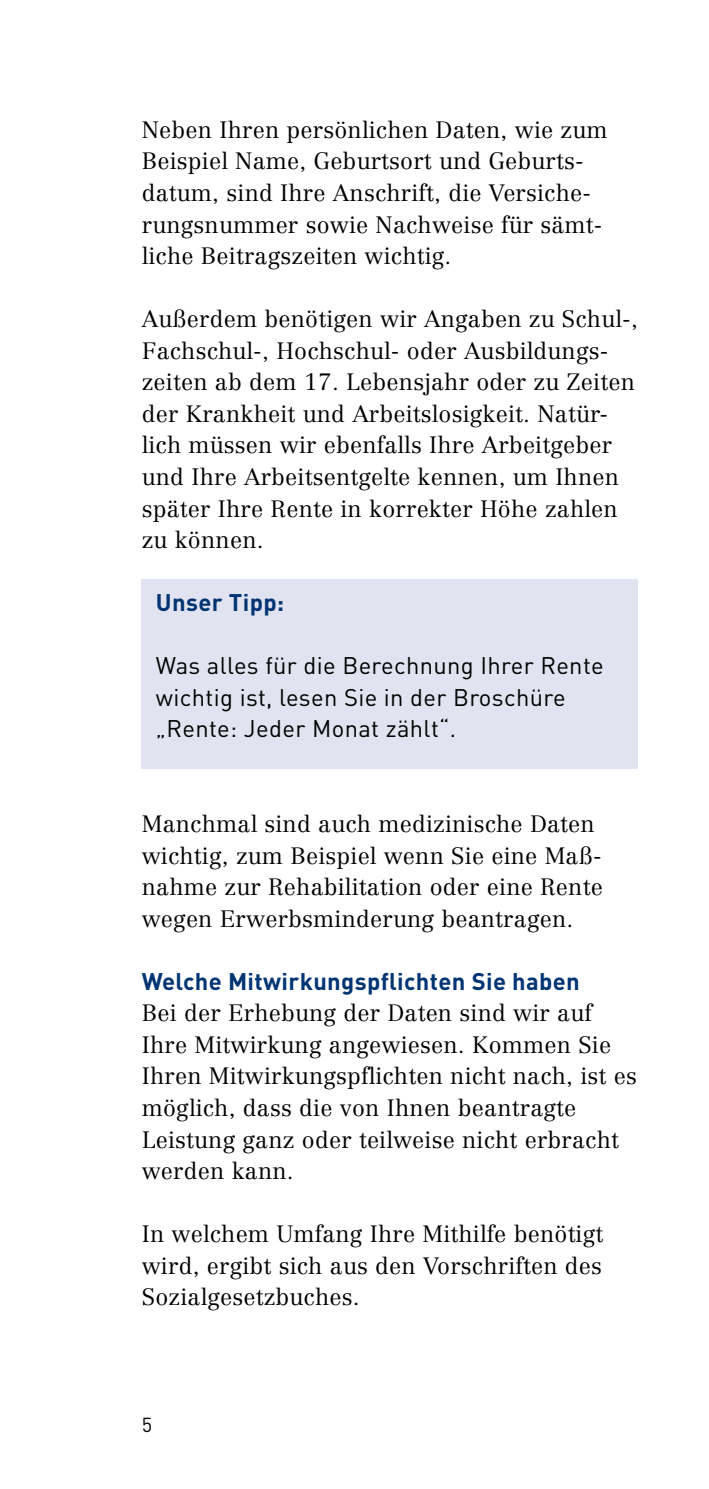
<style>
.page{position:relative;width:709px;height:1489px;background:#fff}
.page>*{position:absolute;margin:0;border:0;box-sizing:border-box;transform-origin:0 0}
.t1{font:23.75px/31.5px "DIN";letter-spacing:.015em;color:#000}
.t2{font:700 23.75px "DIN";letter-spacing:.015em;color:#003472}
.t3{font:300 23.25px/31.5px "Centennial";letter-spacing:.01em;color:#000}
.t4{font:20px "DIN";color:#000}
</style>
<div class="page">
<div style="left:142px;top:579px;width:496px;height:190px;background:#e2e3f0"></div>
<p class="t3" style="left:142px;top:114px;width:467px">Neben Ihren persönlichen Daten, wie zum Beispiel Name, Geburtsort und Geburts&shy;datum, sind Ihre Anschrift, die Versiche&shy;rungsnummer sowie Nachweise für sämt&shy;liche Beitragszeiten wichtig.</p>
<p class="t3" style="left:142px;top:303px;width:497px">Außerdem benötigen wir Angaben zu Schul-, Fachschul-, Hochschul- oder Ausbildungs&shy;zeiten ab dem 17. Lebensjahr oder zu Zeiten der Krankheit und Arbeitslosig keit. Natür&shy;lich müssen wir ebenfalls Ihre Arbeitgeber und Ihre Arbeitsent gelte kennen, um Ihnen später Ihre Rente in korrekter Höhe zahlen zu können.</p>
<h3 class="t2" style="left:156px;top:587px;width:130px">Unser Tipp:</h3>
<p class="t1" style="left:156px;top:649px;width:449px">Was alles für die Berechnung Ihrer Rente wichtig ist, lesen Sie in der Broschüre „Rente: Jeder Monat zählt“.</p>
<p class="t3" style="left:142px;top:808px;width:462px">Manchmal sind auch medizi nische Daten wichtig, zum Beispiel wenn Sie eine Maß&shy;nahme zur Rehabilitation oder eine Rente wegen Erwerbsminderung beantragen.</p>
<h3 class="t2" style="left:142px;top:965px;width:439px">Welche Mitwirkungspflichten Sie haben</h3>
<p class="t3" style="left:142px;top:997px;width:496px">Bei der Erhebung der Daten sind wir auf Ihre Mitwirkung angewiesen. Kommen Sie Ihren Mitwirkungspflichten nicht nach, ist es möglich, dass die von Ihnen beantragte Leistung ganz oder teilweise nicht erbracht werden kann.</p>
<p class="t3" style="left:142px;top:1217px;width:463px;text-align:justify">In welchem Umfang Ihre Mithilfe benötigt wird, ergibt sich aus den Vorschriften des Sozialgesetzbuches.</p>
<p class="t4" style="left:142px;top:1411px;width:12px">5</p>
</div>
